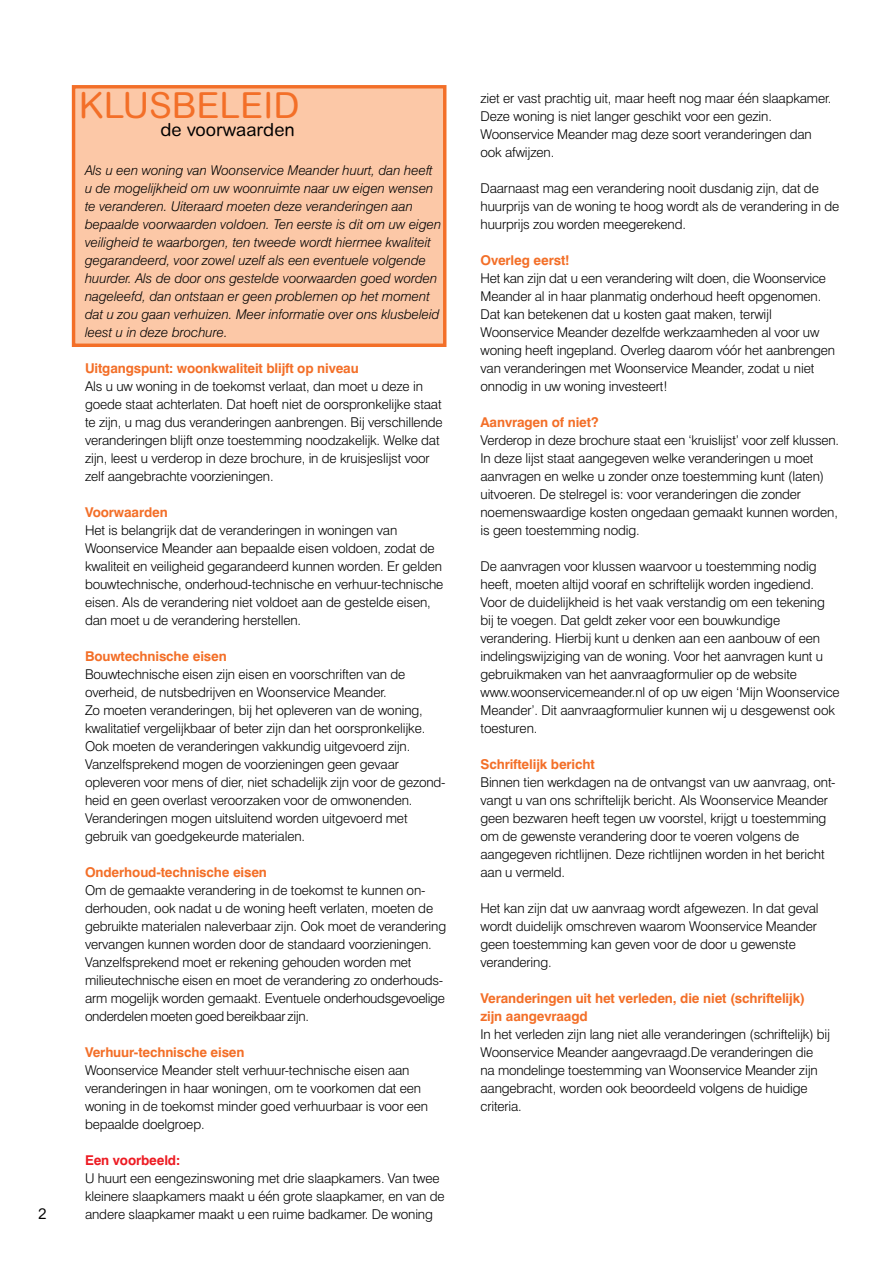
<style>
.page{position:relative;width:893px;height:1263px;background:#fff}
.page>*{position:absolute;margin:0;border:0;box-sizing:border-box;transform-origin:0 0}
.t1{font:36px "Arial Rounded MT Std";color:#f36f28}
.t2{font:18px "Arial Rounded MT Std";color:#000}
.t3{font:15px "Arial Rounded MT Std";color:#000}
.t4{font:300 13.5px/18px "Swiss 721 BT";letter-spacing:-.01em;color:#000}
.t5{font:italic 300 13.5px/18px "Swiss 721 BT";color:#000}
.t6{font:700 13.5px/18px "Swiss 721 BT";letter-spacing:-.01em;color:#f36f28}
.t7{font:700 13.5px "Swiss 721 BT";letter-spacing:-.01em;color:#ed1b23}
</style>
<div class="page">
<div style="left:72px;top:85px;width:374px;height:262px;background:#fcc8a7;border:3px solid #f36f28"></div>
<p class="t3" style="left:38px;top:1205px;width:10px">2</p>
<h1 class="t1" style="left:79px;top:84px;width:222px">klusbeleid</h1>
<h2 class="t2" style="left:160px;top:119px;width:136px">de voorwaarden</h2>
<p class="t5" style="left:85px;top:161px;width:358px">Als u een woning van Woonservice Meander huurt, dan heeft u de mogelijkheid om uw woonruimte naar uw eigen wensen te veranderen. Uiteraard moeten deze veranderingen aan bepaalde voorwaarden voldoen. Ten eerste is dit om uw eigen veiligheid te waarborgen, ten tweede wordt hiermee kwaliteit gegarandeerd, voor zowel uzelf als een eventuele volgende huurder. Als de door ons gestelde voorwaarden goed worden nageleefd, dan ontstaan er geen problemen op het moment dat u zou gaan verhuizen. Meer informatie over ons klusbeleid leest u in deze brochure.</p>
<p class="t6" style="left:85px;top:359px;width:275px">Uitgangspunt: woonkwaliteit blijft op niveau</p>
<p class="t4" style="left:85px;top:377px;width:359px">Als u uw woning in de toekomst verlaat, dan moet u deze in goede staat achterlaten. Dat hoeft niet de oorspronkelijke staat te zijn, u mag dus veranderingen aanbrengen. Bij verschillende veranderingen blijft onze toestemming noodzakelijk. Welke dat zijn, leest u verderop in deze brochure, in de kruisjeslijst voor zelf aangebrachte voorzieningen.</p>
<p class="t6" style="left:85px;top:503px;width:84px">Voorwaarden</p>
<p class="t4" style="left:85px;top:521px;width:360px">Het is belangrijk dat de veranderingen in woningen van Woonservice Meander aan bepaalde eisen voldoen, zodat de kwaliteit en veiligheid gegarandeerd kunnen worden. Er gelden bouwtechnische, onderhoud-technische en verhuur-technische eisen. Als de verandering niet voldoet aan de gestelde eisen, dan moet u de verandering herstellen.</p>
<p class="t6" style="left:85px;top:647px;width:143px">Bouwtechnische eisen</p>
<p class="t4" style="left:85px;top:665px;width:362px">Bouwtechnische eisen zijn eisen en voorschriften van de overheid, de nutsbedrijven en Woonservice Meander.<br>Zo moeten veranderingen, bij het opleveren van de woning, kwalitatief vergelijkbaar of beter zijn dan het oorspronkelijke.<br>Ook moeten de veranderingen vakkundig uitgevoerd zijn.<br>Vanzelfsprekend mogen de voorzieningen geen gevaar opleveren voor mens of dier, niet schadelijk zijn voor de gezond&shy;heid en geen overlast veroorzaken voor de omwonenden.<br>Veranderingen mogen uitsluitend worden uitgevoerd met gebruik van goedgekeurde materialen.</p>
<p class="t6" style="left:85px;top:863px;width:183px">Onderhoud-technische eisen</p>
<p class="t4" style="left:85px;top:881px;width:363px">Om de gemaakte verandering in de toekomst te kunnen on&shy;derhouden, ook nadat u de woning heeft verlaten, moeten de gebruikte materialen naleverbaar zijn. Ook moet de verandering vervangen kunnen worden door de standaard voorzieningen.<br>Vanzelfsprekend moet er rekening gehouden worden met milieutechnische eisen en moet de verandering zo onderhouds&shy;arm mogelijk worden gemaakt. Eventuele onderhoudsgevoelige onderdelen moeten goed bereikbaar zijn.</p>
<p class="t6" style="left:85px;top:1043px;width:161px">Verhuur-technische eisen</p>
<p class="t4" style="left:85px;top:1061px;width:345px">Woonservice Meander stelt verhuur-technische eisen aan veranderingen in haar woningen, om te voorkomen dat een woning in de toekomst minder goed verhuurbaar is voor een bepaalde doelgroep.</p>
<p class="t7" style="left:85px;top:1152px;width:97px">Een voorbeeld:</p>
<p class="t4" style="left:85px;top:1169px;width:361px">U huurt een eengezinswoning met drie slaapkamers. Van twee kleinere slaapkamers maakt u één grote slaapkamer, en van de andere slaapkamer maakt u een ruime badkamer. De woning</p>
<p class="t4" style="left:480px;top:89px;width:352px">ziet er vast prachtig uit, maar heeft nog maar één slaapkamer.<br>Deze woning is niet langer geschikt voor een gezin.<br>Woonservice Meander mag deze soort veranderingen dan ook afwijzen.</p>
<p class="t4" style="left:480px;top:179px;width:360px">Daarnaast mag een verandering nooit dusdanig zijn, dat de huurprijs van de woning te hoog wordt als de verandering in de huurprijs zou worden meegerekend.</p>
<p class="t6" style="left:480px;top:251px;width:91px">Overleg eerst!</p>
<p class="t4" style="left:480px;top:269px;width:356px">Het kan zijn dat u een verandering wilt doen, die Woonservice Meander al in haar planmatig onderhoud heeft opgenomen.<br>Dat kan betekenen dat u kosten gaat maken, terwijl Woonservice Meander dezelfde werkzaamheden al voor uw woning heeft ingepland. Overleg daarom vóór het aanbrengen van veranderingen met Woonservice Meander, zodat u niet onnodig in uw woning investeert!</p>
<p class="t6" style="left:480px;top:413px;width:120px">Aanvragen of niet?</p>
<p class="t4" style="left:480px;top:431px;width:360px">Verderop in deze brochure staat een ‘kruislijst’ voor zelf klussen.<br>In deze lijst staat aangegeven welke veranderingen u moet aanvragen en welke u zonder onze toestemming kunt (laten) uitvoeren. De stelregel is: voor veranderingen die zonder noemenswaardige kosten ongedaan gemaakt kunnen worden, is geen toestemming nodig.</p>
<p class="t4" style="left:480px;top:557px;width:361px">De aanvragen voor klussen waarvoor u toestemming nodig heeft, moeten altijd vooraf en schriftelijk worden ingediend.<br>Voor de duidelijkheid is het vaak verstandig om een tekening bij te voegen. Dat geldt zeker voor een bouwkundige verandering. Hierbij kunt u denken aan een aanbouw of een indelingswijziging van de woning. Voor het aanvragen kunt u gebruikmaken van het aanvraagformulier op de website www.woonservicemeander.nl of op uw eigen ‘Mijn Woonservice Meander’. Dit aanvraagformulier kunnen wij u desgewenst ook toesturen.</p>
<p class="t6" style="left:480px;top:755px;width:116px">Schriftelijk bericht</p>
<p class="t4" style="left:480px;top:773px;width:357px">Binnen tien werkdagen na de ontvangst van uw aanvraag, ont&shy;vangt u van ons schriftelijk bericht. Als Woonservice Meander geen bezwaren heeft tegen uw voorstel, krijgt u toestemming om de gewenste verandering door te voeren volgens de aangegeven richtlijnen. Deze richtlijnen worden in het bericht aan u vermeld.</p>
<p class="t4" style="left:480px;top:899px;width:340px">Het kan zijn dat uw aanvraag wordt afgewezen. In dat geval wordt duidelijk omschreven waarom Woonservice Meander geen toestemming kan geven voor de door u gewenste verandering.</p>
<p class="t6" style="left:480px;top:989px;width:326px">Veranderingen uit het verleden, die niet (schriftelijk) zijn aangevraagd</p>
<p class="t4" style="left:480px;top:1025px;width:351px">In het verleden zijn lang niet alle veranderingen (schriftelijk) bij Woonservice Meander aangevraagd.De veranderingen die na mondelinge toestemming van Woonservice Meander zijn aangebracht, worden ook beoordeeld volgens de huidige criteria.</p>
</div>
